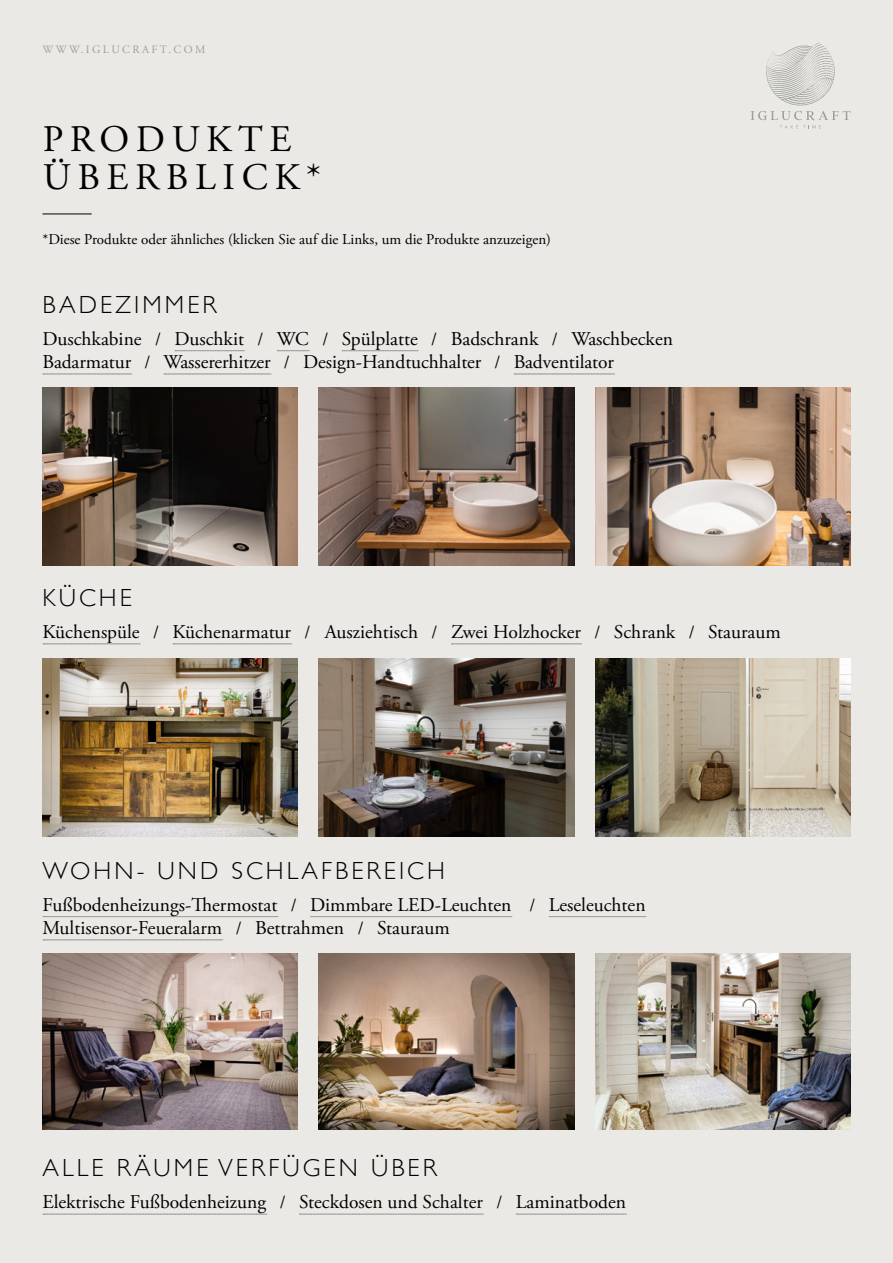
<style>
.page{position:relative;width:893px;height:1263px;background:#ebe9e6}
.page>*{position:absolute;margin:0;border:0;box-sizing:border-box;transform-origin:0 0}
.t1{font:37.5px/38.5px "Adobe Garamond Pro";letter-spacing:.175em;color:#000}
.t2{font:300 24.75px "Gill Sans";letter-spacing:.125em;color:#000}
.t3{font:19.5px/23.2px "Adobe Garamond Pro";color:#000}
.t4{font:15px "Adobe Garamond Pro";color:#000}
.t5{font:11.25px "Adobe Garamond Pro";letter-spacing:.215em;color:#9d9f97}
.s1{font-size:18px}
</style>
<div class="page">
<svg style="left:751px;top:43px;width:99px;height:85px"></svg>
<hr style="left:43px;top:214px;width:49px;height:1px;background:#000">
<svg style="left:175px;top:350px;width:70px;height:1px"></svg>
<svg style="left:277px;top:350px;width:32px;height:1px"></svg>
<svg style="left:342px;top:350px;width:76px;height:1px"></svg>
<svg style="left:43px;top:374px;width:89px;height:1px"></svg>
<svg style="left:164px;top:374px;width:107px;height:1px"></svg>
<svg style="left:514px;top:374px;width:101px;height:1px"></svg>
<svg style="left:43px;top:916px;width:235px;height:1px"></svg>
<svg style="left:311px;top:916px;width:201px;height:1px"></svg>
<svg style="left:549px;top:916px;width:97px;height:1px"></svg>
<svg style="left:43px;top:939px;width:180px;height:1px"></svg>
<svg style="left:43px;top:1214px;width:224px;height:1px"></svg>
<svg style="left:299px;top:1214px;width:184px;height:1px"></svg>
<svg style="left:516px;top:1214px;width:111px;height:1px"></svg>
<img style="left:319px;top:387px;width:255px;height:179px">
<img style="left:43px;top:387px;width:255px;height:179px">
<img style="left:595px;top:387px;width:255px;height:179px">
<img style="left:43px;top:658px;width:255px;height:178px">
<img style="left:319px;top:658px;width:255px;height:178px">
<img style="left:595px;top:658px;width:255px;height:178px">
<img style="left:43px;top:953px;width:255px;height:176px">
<img style="left:595px;top:953px;width:255px;height:176px">
<img style="left:319px;top:953px;width:255px;height:176px">
<svg style="left:43px;top:643px;width:97px;height:1px"></svg>
<svg style="left:173px;top:643px;width:119px;height:1px"></svg>
<svg style="left:451px;top:643px;width:131px;height:1px"></svg>
<p class="t5" style="left:43px;top:42px;width:164px">WWW.IGLUCRAFT.COM</p>
<h1 class="t1" style="left:43px;top:121px;width:280px">PRODUKTE<br>ÜBERBLICK*</h1>
<p class="t4" style="left:43px;top:231px;width:510px">*Diese Produkte oder ähnliches (klicken Sie auf die Links, um die Produkte anzuzeigen)</p>
<p class="t2" style="left:43px;top:285px;width:176px">BADEZIMMER</p>
<p class="t3" style="left:43px;top:328px;width:632px">Duschkabine <span class="s1">/</span> Duschkit <span class="s1">/</span> WC <span class="s1">/</span> Spülplatte <span class="s1">/</span> Badschrank <span class="s1">/</span> Waschbecken<br>Badarmatur <span class="s1">/</span> Wassererhitzer <span class="s1">/</span> Design-Handtuchhalter <span class="s1">/</span> Badventilator</p>
<p class="t2" style="left:43px;top:578px;width:91px">KÜCHE</p>
<p class="t3" style="left:43px;top:621px;width:740px">Küchenspüle <span class="s1">/</span> Küchenarmatur <span class="s1">/</span> Ausziehtisch <span class="s1">/</span> Zwei Holzhocker <span class="s1">/</span> Schrank <span class="s1">/</span> Stauraum</p>
<p class="t2" style="left:43px;top:851px;width:404px">WOHN- UND SCHLAFBEREICH</p>
<p class="t3" style="left:43px;top:893px;width:605px">Fußbodenheizungs-Thermostat <span class="s1">/</span> Dimmbare LED-Leuchten <span class="s1">/</span> Leseleuchten<br>Multisensor-Feueralarm <span class="s1">/</span> Bettrahmen <span class="s1">/</span> Stauraum</p>
<p class="t2" style="left:43px;top:1149px;width:396px">ALLE RÄUME VERFÜGEN ÜBER</p>
<p class="t3" style="left:43px;top:1191px;width:585px">Elektrische Fußbodenheizung <span class="s1">/</span> Steckdosen und Schalter <span class="s1">/</span> Laminatboden</p>
</div>
